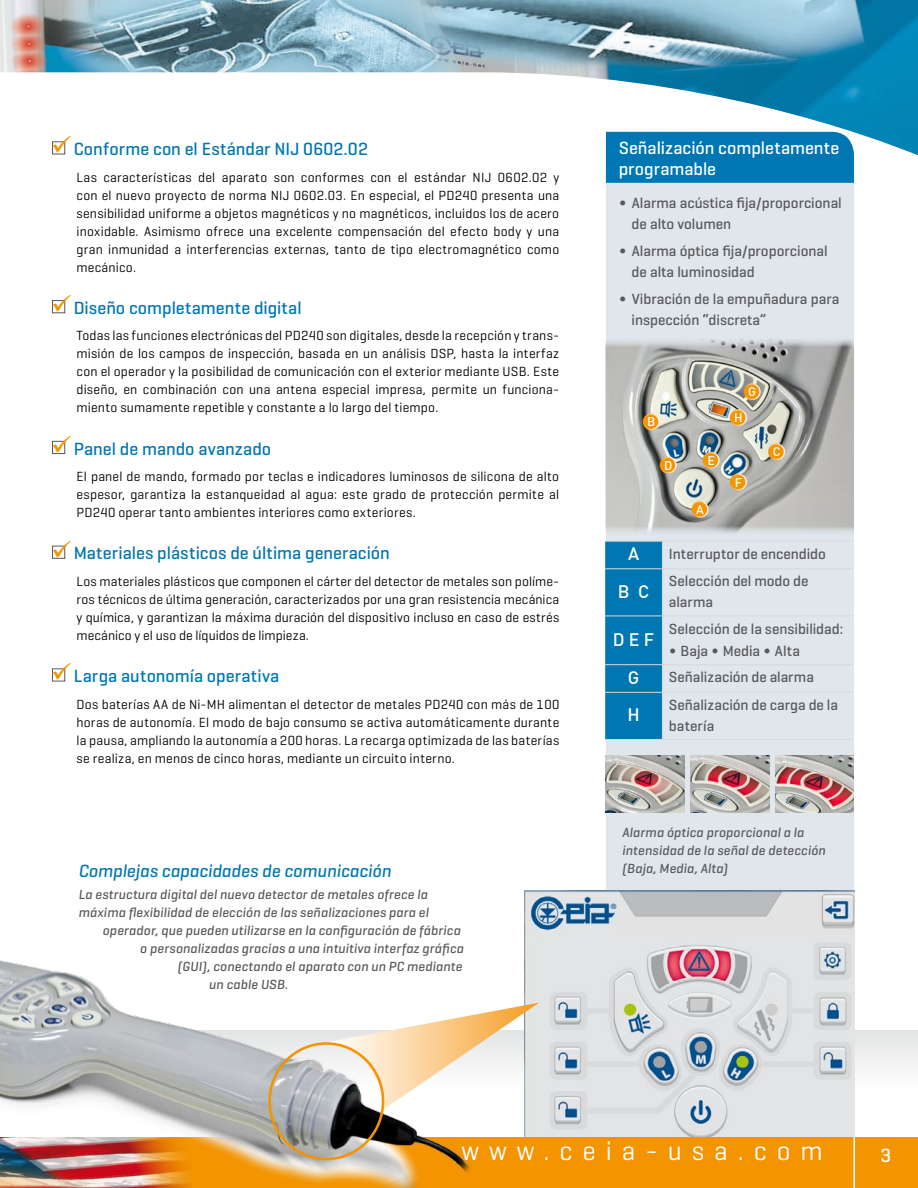
<style>
.page{position:relative;width:918px;height:1188px;background:#fff}
.page>*{position:absolute;margin:0;border:0;box-sizing:border-box;transform-origin:0 0}
.t1{font:27px "Geogrotesque";letter-spacing:.37em;color:#fff}
.t2{font:500 19.5px "Geogrotesque";color:#fff}
.t3{font:500 18px "Geogrotesque";color:#0077b3}
.t4{font:500 18px/21px "Geogrotesque";color:#fff}
.t5{font:italic 500 18px "Geogrotesque";color:#0077b3}
.t6{font:500 17.7px "DIN";color:#fff}
.t7{font:500 15px/21px "Geogrotesque";color:#58585a}
.t8{font:13.5px/18px "Geogrotesque";letter-spacing:.015em;color:#000;text-align:justify}
.t9{font:italic 500 13.5px/18px "Geogrotesque";letter-spacing:.015em;color:#58585a}
.t10{font:500 12.45px "DIN";color:#fff}
.s1{color:#f39400}
.s2{font-family:"DIN";font-weight:400}
</style>
<div class="page">
<div style="left:0;top:1137px;width:918px;height:51px;background:#f39400"></div>
<img style="left:0;top:0;width:918px;height:155px">
<div style="left:0;top:1030px;width:918px;height:107px;background:linear-gradient(to bottom,#e9eaea,#fff)"></div>
<img style="left:0;top:960px;width:485px;height:228px">
<div style="left:606px;top:183px;width:248px;height:707px;background:#dfe7ec"></div>
<hr style="left:853px;top:1137px;width:2px;height:51px;background:#fff">
<img style="left:606px;top:338px;width:248px;height:197px">
<svg style="left:744px;top:384px;width:16px;height:16px"></svg>
<div style="left:744px;top:383px;width:17px;height:17px;border:1px solid #fff;border-radius:50%"></div>
<div style="left:731px;top:410px;width:15px;height:15px;background:#f39400;border-radius:50%"></div>
<div style="left:730px;top:409px;width:17px;height:17px;border:1px solid #fff;border-radius:50%"></div>
<div style="left:769px;top:444px;width:15px;height:16px;background:#f39400;border-radius:50%"></div>
<div style="left:768px;top:443px;width:17px;height:17px;border:1px solid #fff;border-radius:50%"></div>
<svg style="left:643px;top:414px;width:16px;height:16px"></svg>
<div style="left:643px;top:413px;width:17px;height:17px;border:1px solid #fff;border-radius:50%"></div>
<div style="left:692px;top:502px;width:16px;height:15px;background:#f39400;border-radius:50%"></div>
<div style="left:692px;top:501px;width:17px;height:17px;border:1px solid #fff;border-radius:50%"></div>
<div style="left:731px;top:474px;width:15px;height:16px;background:#f39400;border-radius:50%"></div>
<div style="left:730px;top:474px;width:17px;height:17px;border:1px solid #fff;border-radius:50%"></div>
<svg style="left:703px;top:452px;width:16px;height:16px"></svg>
<div style="left:703px;top:452px;width:17px;height:17px;border:1px solid #fff;border-radius:50%"></div>
<svg style="left:660px;top:457px;width:16px;height:16px"></svg>
<div style="left:660px;top:457px;width:17px;height:17px;border:1px solid #fff;border-radius:50%"></div>
<div style="left:606px;top:132px;width:248px;height:51px;background:#0077b3"></div>
<hr style="left:662px;top:541px;width:191px;height:1px;background:#d9dadb">
<hr style="left:662px;top:568px;width:191px;height:1px;background:#d9dadb">
<hr style="left:662px;top:616px;width:191px;height:1px;background:#d9dadb">
<hr style="left:662px;top:664px;width:191px;height:1px;background:#d9dadb">
<svg style="left:605px;top:541px;width:58px;height:198px;background:#0679b4"></svg>
<hr style="left:605px;top:692px;width:57px;height:1px;background:#d9dadb">
<hr style="left:662px;top:692px;width:191px;height:1px;background:#d9dadb">
<hr style="left:662px;top:693px;width:1px;height:46px;background:#d9dadb">
<hr style="left:605px;top:739px;width:57px;height:1px;background:#d9dadb">
<hr style="left:662px;top:739px;width:191px;height:1px;background:#d9dadb">
<img style="left:606px;top:756px;width:78px;height:57px">
<img style="left:691px;top:756px;width:78px;height:57px">
<img style="left:776px;top:756px;width:78px;height:57px">
<div style="left:52px;top:141px;width:13px;height:14px;border:1px solid #58585a"></div>
<div style="left:52px;top:300px;width:13px;height:13px;border:1px solid #58585a"></div>
<div style="left:52px;top:441px;width:13px;height:13px;border:1px solid #58585a"></div>
<div style="left:52px;top:546px;width:13px;height:13px;border:1px solid #58585a"></div>
<div style="left:52px;top:668px;width:13px;height:14px;border:1px solid #58585a"></div>
<img style="left:525px;top:890px;width:330px;height:247px">
<svg style="left:319px;top:1003px;width:220px;height:106px"></svg>
<div style="left:268px;top:1042px;width:116px;height:118px;border:3px solid #f39400;border-radius:50%"></div>
<h3 class="t3" style="left:51px;top:138px;width:318px"><span class="s1">✓</span>Conforme con el Estándar NIJ 0602.02</h3>
<p class="t8" style="left:77px;top:168px;width:484px">Las características del aparato son conformes con el estándar NIJ 0602.02 y con el nuevo proyecto de norma NIJ 0602.03. En especial, el PD240 presenta una sensibilidad uniforme a objetos magnéticos y no magnéticos, incluidos los de acero inoxidable. Asimismo ofrece una excelente compensación del efecto body y una gran inmunidad a interferencias externas, tanto de tipo electromagnético como mecánico.</p>
<h3 class="t3" style="left:51px;top:297px;width:252px"><span class="s1">✓</span>Diseño completamente digital</h3>
<p class="t8" style="left:77px;top:326px;width:484px">Todas las funciones electrónicas del PD240 son digitales, desde la recepción y trans&shy;misión de los campos de inspección, basada en un análisis DSP, hasta la interfaz con el operador y la posibilidad de comunicación con el exterior mediante USB. Este diseño, en combinación con una antena especial impresa, permite un funciona&shy;miento sumamente repetible y constante a lo largo del tiempo.</p>
<h3 class="t3" style="left:51px;top:437px;width:222px"><span class="s1">✓</span>Panel de mando avanzado</h3>
<p class="t8" style="left:77px;top:467px;width:484px">El panel de mando, formado por teclas e indicadores luminosos de silicona de alto espesor, garantiza la estanqueidad al agua: este grado de protección permite al PD240 operar tanto ambientes interiores como exteriores.</p>
<h3 class="t3" style="left:51px;top:542px;width:340px"><span class="s1">✓</span>Materiales plásticos de última generación</h3>
<p class="t8" style="left:77px;top:572px;width:484px">Los materiales plásticos que componen el cárter del detector de metales son políme&shy;ros técnicos de última generación, caracterizados por una gran resistencia mecánica y química, y garantizan la máxima duración del dispositivo incluso en caso de estrés mecánico y el uso de líquidos de limpieza.</p>
<h3 class="t3" style="left:51px;top:665px;width:230px"><span class="s1">✓</span>Larga autonomía operativa</h3>
<p class="t8" style="left:77px;top:695px;width:484px">Dos baterías AA de Ni-MH alimentan el detector de metales PD240 con más de 100 horas de autonomía. El modo de bajo consumo se activa automáticamente durante la pausa, ampliando la autonomía a 200 horas. La recarga optimizada de las baterías se realiza, en menos de cinco horas, mediante un circuito interno.</p>
<h3 class="t5" style="left:78px;top:859px;width:314px">Complejas capacidades de comunicación</h3>
<p class="t9" style="left:78px;top:885px;width:351px">La estructura digital del nuevo detector de metales ofrece la</p>
<p class="t9" style="left:78px;top:903px;width:352px">máxima flexibilidad de elección de las señalizaciones para el</p>
<p class="t9" style="left:102px;top:921px;width:360px">operador, que pueden utilizarse en la configuración de fábrica</p>
<p class="t9" style="left:140px;top:939px;width:325px">o personalizadas gracias a una intuitiva interfaz gráfica</p>
<p class="t9" style="left:177px;top:957px;width:286px">(GUI), conectando el aparato con un PC mediante</p>
<p class="t9" style="left:209px;top:975px;width:81px">un cable USB.</p>
<h3 class="t4" style="left:619px;top:137px;width:222px">Señalización completamente programable</h3>
<p class="t7" style="left:631px;top:192px;width:212px;text-indent:-13px"><span class="s2">•</span> Alarma acústica fija/proporcional de alto volumen</p>
<p class="t7" style="left:631px;top:240px;width:198px;text-indent:-13px"><span class="s2">•</span> Alarma óptica fija/proporcional de alta luminosidad</p>
<p class="t7" style="left:631px;top:288px;width:209px;text-indent:-13px"><span class="s2">•</span> Vibración de la empuñadura para inspección “discreta”</p>
<p class="t10" style="left:647px;top:414px;width:10px">B</p>
<p class="t10" style="left:664px;top:457px;width:10px">D</p>
<p class="t10" style="left:707px;top:452px;width:9px">E</p>
<p class="t10" style="left:696px;top:501px;width:9px">A</p>
<p class="t10" style="left:748px;top:384px;width:10px">G</p>
<p class="t10" style="left:734px;top:410px;width:10px">H</p>
<p class="t10" style="left:735px;top:474px;width:9px">F</p>
<p class="t10" style="left:773px;top:444px;width:9px">C</p>
<h3 class="t6" style="left:628px;top:543px;width:13px">A</h3>
<p class="t7" style="left:669px;top:543px;width:159px">Interruptor de encendido</p>
<h3 class="t6" style="left:618px;top:580px;width:31px">B c</h3>
<p class="t7" style="left:669px;top:570px;width:141px">Selección del modo de alarma</p>
<h3 class="t6" style="left:613px;top:628px;width:41px">D e f</h3>
<p class="t7" style="left:669px;top:618px;width:176px">Selección de la sensibilidad:</p>
<p class="t7" style="left:669px;top:640px;width:133px"><span class="s2">•</span> Baja <span class="s2">•</span> Media <span class="s2">•</span> Alta</p>
<h3 class="t6" style="left:628px;top:666px;width:13px">G</h3>
<p class="t7" style="left:669px;top:666px;width:147px">Señalización de alarma</p>
<h3 class="t6" style="left:627px;top:704px;width:14px">H</h3>
<p class="t7" style="left:669px;top:694px;width:171px">Señalización de carga de la batería</p>
<p class="t9" style="left:622px;top:823px;width:205px">Alarma óptica proporcional a la intensidad de la señal de detección (Baja, Media, Alta)</p>
<h1 class="t1" style="left:461px;top:1134px;width:363px">www.ceia-usa.com</h1>
<h2 class="t2" style="left:880px;top:1143px;width:12px">3</h2>
</div>
